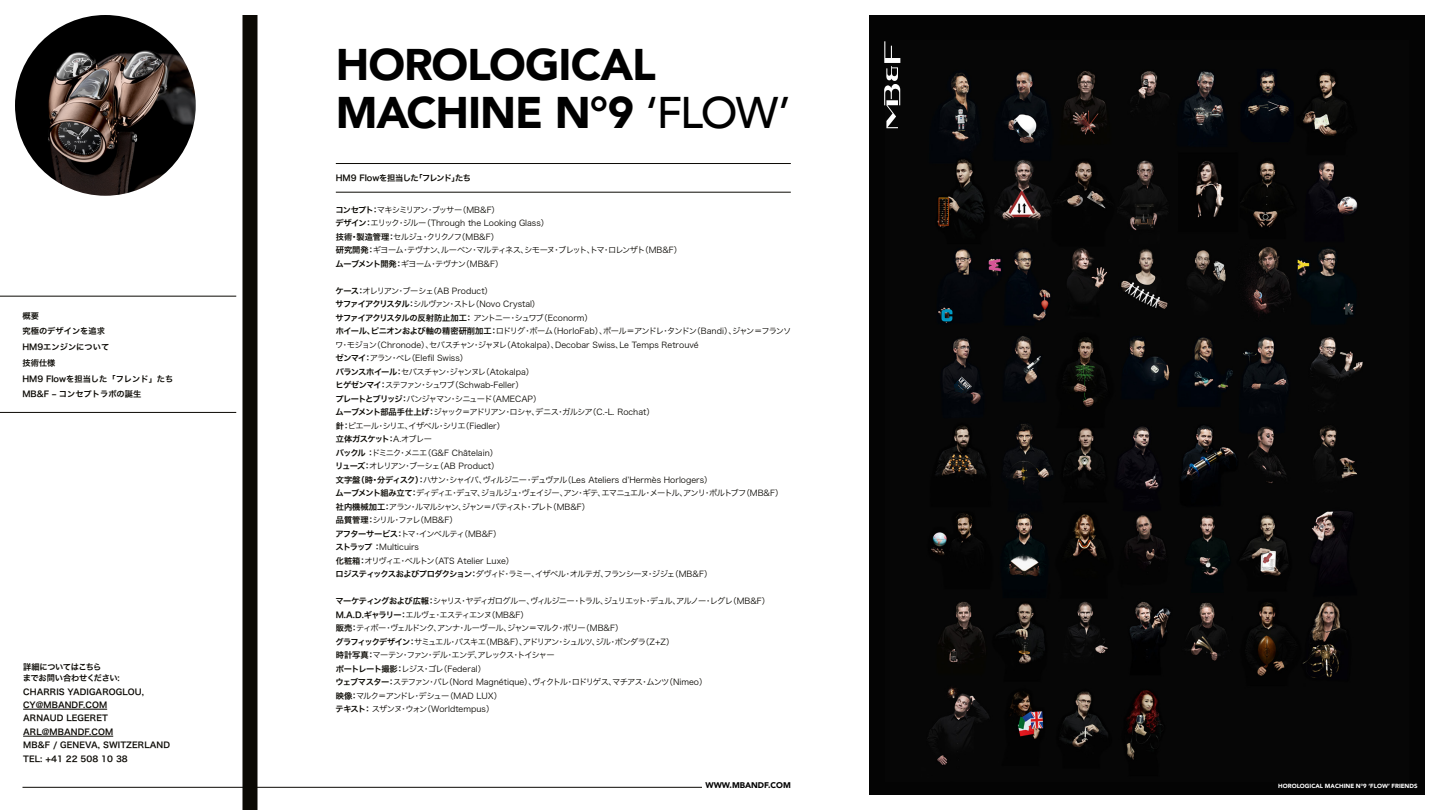
<style>
.page{position:relative;width:1440px;height:810px;background:#fff}
.page>*{position:absolute;margin:0;border:0;box-sizing:border-box;transform-origin:0 0}
.t1{font:900 44.25px/48px "Avenir";letter-spacing:-.025em;color:#000}
.t2{font:8.25px/13.5px "Hiragino Sans W3";letter-spacing:-.08em;color:#0b0904}
.t3{font:8.25px/13.5px "Hiragino Sans W3";color:#0b0904}
.t4{font:8.25px/15.8px "Hiragino Sans W6";color:#0b0904}
.t5{font:8.25px/11.2px "Hiragino Sans W6";letter-spacing:-.055em;color:#0b0904}
.t6{font:8.25px "Hiragino Sans W6";letter-spacing:-.035em;color:#0b0904}
.t7{font:900 8.25px "Avenir";color:#000}
.t8{font:8.25px "Hiragino Sans W6";letter-spacing:-.075em;color:#0b0904}
.t9{font:900 6px "Avenir";color:#fff}
.s1{font-weight:500}
.s2{font-family:"Hiragino Sans W6"}
.s3{font-family:"Hiragino Sans W3"}
</style>
<div class="page">
<hr style="left:22px;top:787px;width:680px;height:1px;background:#0b0904">
<hr style="left:336px;top:163px;width:455px;height:1px;background:#0b0904">
<img style="left:15px;top:15px;width:181px;height:181px;border-radius:90px">
<div style="left:242px;top:15px;width:15px;height:795px;background:#0b0904"></div>
<hr style="left:0;top:296px;width:236px;height:1px;background:#0b0904">
<hr style="left:0;top:412px;width:236px;height:1px;background:#0b0904">
<hr style="left:23px;top:709px;width:84px;height:1px;background:#0b0904">
<hr style="left:23px;top:736px;width:90px;height:1px;background:#0b0904">
<hr style="left:336px;top:192px;width:455px;height:1px;background:#0b0904">
<div style="left:869px;top:15px;width:556px;height:780px;background:#040404"></div>
<img style="left:886px;top:58px;width:477px;height:707px">
<svg style="left:884px;top:41px;width:16px;height:87px"></svg>
<p class="t4" style="left:22px;top:307px;width:152px">概要<br>究極のデザインを追求<br>HM9エンジンについて<br>技術仕様<br>HM9 Flowを担当した「フレンド」たち<br>MB&amp;F – コンセプトラボの誕生</p>
<p class="t5" style="left:23px;top:661px;width:98px">詳細についてはこちら<br>までお問い合わせください:</p>
<p class="t4" style="left:23px;top:684px;width:148px;line-height:13.5px">CHARRIS YADIGAROGLOU,<br>CY@MBANDF.COM<br>ARNAUD LEGERET<br>ARL@MBANDF.COM<br>MB&amp;F / GENEVA, SWITZERLAND<br>TEL: +41 22 508 10 38</p>
<h1 class="t1" style="left:336px;top:40px;width:457px">HOROLOGICAL<br>MACHINE N°9 <span class="s1">‘FLOW’</span></h1>
<p class="t6" style="left:336px;top:171px;width:137px">HM9 Flowを担当した「フレンド」たち</p>
<p class="t2" style="left:335px;top:203px;width:348px"><span class="s2">コンセプト：</span>マキシミリアン・ブッサー（MB&amp;F）<br><span class="s2">デザイン：</span>エリック・ジルー（Through the Looking Glass）<br><span class="s2">技術・製造管理：</span>セルジュ・クリクノフ（MB&amp;F）<br><span class="s2">研究開発：</span>ギヨーム・テヴナン、ルーベン・マルティネス、シモーヌ・ブレット、トマ・ロレンザト（MB&amp;F）<span class="s2">ムーブメント開発：</span>ギヨーム・テヴナン（MB&amp;F）</p>
<p class="t3" style="left:335px;top:284px;width:458px"><span class="s2">ケース：</span>オレリアン・ブーシェ（AB Product）<br><span class="s2">サファイアクリスタル：</span>シルヴァン・ストレ（Novo Crystal）<br><span class="s2">サファイアクリスタルの反射防止加工：</span> アントニー・シュワブ（Econorm）<br><span class="s2">ホイール、ピニオンおよび軸の精密研削加工：</span>ロドリグ・ボーム（HorloFab）、ポール＝アンドレ・タンドン（Bandi）、ジャン＝フランソワ・モジョン（Chronode）、セバスチャン・ジャヌレ（Atokalpa）、Decobar Swiss、Le Temps Retrouvé<br><span class="s2">ゼンマイ：</span>アラン・ぺレ（Elefil Swiss）<br><span class="s2">バランスホイール：</span>セバスチャン・ジャンヌレ（Atokalpa）<br><span class="s2">ヒゲゼンマイ：</span>ステファン・シュワブ（Schwab-Feller）<br><span class="s2">プレートとブリッジ：</span>バンジャマン・シニュード（AMECAP）<br><span class="s2">ムーブメント部品手仕上げ：</span>ジャック＝アドリアン・ロシャ、デニス･ガルシア（C.-L. Rochat）<br><span class="s2">針：</span>ピエール・シリエ、イザベル・シリエ（Fiedler）</p>
<p class="t8" style="left:336px;top:432px;width:98px">立体ガスケット：<span class="s3">A.オブレー</span></p>
<p class="t2" style="left:335px;top:446px;width:450px"><span class="s2">バックル ：</span>ドミニク・メニエ（G&amp;F Châtelain）<br><span class="s2">リューズ：</span>オレリアン・ブーシェ（AB Product）<br><span class="s2">文字盤（時・分ディスク）：</span>ハサン・シャイバ、ヴィルジニー・デュヴァル（Les Ateliers d’Hermès Horlogers）<br><span class="s2">ムーブメント組み立て：</span>ディディエ・デュマ、ジョルジュ・ヴェイジー、アン・ギテ、エマニュエル・メートル、アンリ・ポルトブフ（MB&amp;F）<span class="s2">社内機械加工：</span>アラン・ルマルシャン、ジャン＝バティスト・プレト（MB&amp;F）<br><span class="s2">品質管理：</span>シリル・ファレ（MB&amp;F）<br><span class="s2">アフターサービス：</span>トマ・インベルティ（MB&amp;F）<br><span class="s2">ストラップ ：</span>Multicuirs<br><span class="s2">化粧箱：</span>オリヴィエ・ベルトン（ATS Atelier Luxe）<br><span class="s2">ロジスティックスおよびプロダクション：</span>ダヴィド・ラミー、イザベル・オルテガ､フランシーヌ・ジジェ（MB&amp;F）</p>
<p class="t2" style="left:335px;top:594px;width:436px"><span class="s2">マーケティングおよび広報：</span>シャリス・ヤディガログルー、ヴィルジニー・トラル、ジュリエット・デュル、アルノー・レグレ（MB&amp;F）<span class="s2">M.A.D.ギャラリー：</span>エルヴェ・エスティエンヌ（MB&amp;F）<br><span class="s2">販売：</span>ティボー・ヴェルドンク、アンナ・ルーヴール、ジャン＝マルク・ボリー（MB&amp;F）<br><span class="s2">グラフィックデザイン：</span>サミュエル・パスキエ（MB&amp;F）、アドリアン・シュルツ、ジル・ボンダラ（Z+Z）<br><span class="s2">時計写真：</span>マーテン・ファン・デル・エンデ、アレックス・トイシャー<br><span class="s2">ポートレート撮影：</span>レジス・ゴレ（Federal）<br><span class="s2">ウェブマスター：</span>ステファン・バレ（Nord Magnétique）、ヴィクトル・ロドリゲス、マチアス・ムンツ（Nimeo）<br><span class="s2">映像：</span>マルク＝アンドレ・デシュー（MAD LUX）<br><span class="s2">テキスト：</span> スザンヌ・ウォン（Worldtempus）</p>
<p class="t7" style="left:705px;top:778px;width:87px">WWW.MBANDF.COM</p>
<p class="t9" style="left:1278px;top:780px;width:141px">HOROLOGICAL MACHINE N°9 ‘FLOW’ FRIENDS</p>
</div>
